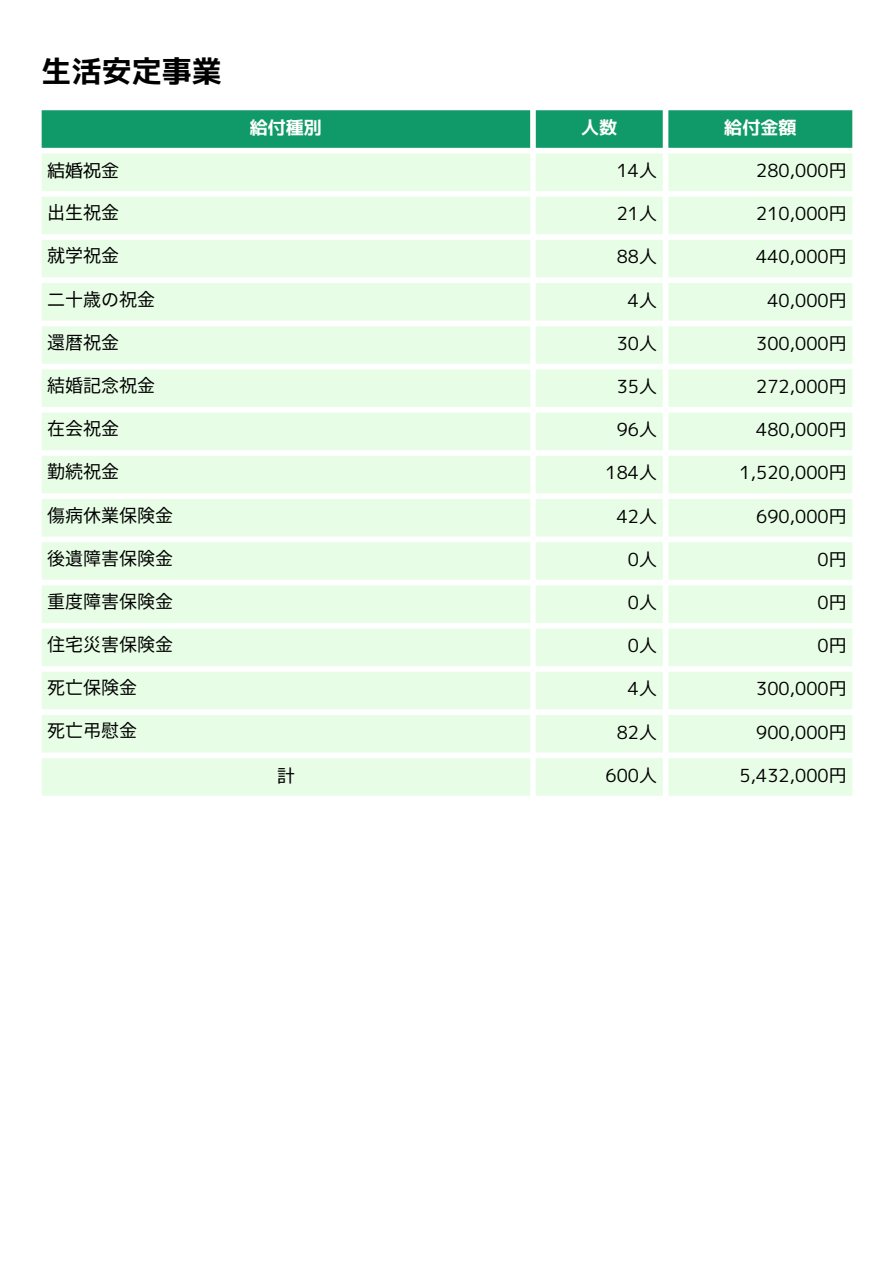
<style>
.page{position:relative;width:894px;height:1263px;background:#fff}
.page>*{position:absolute;margin:0;border:0;box-sizing:border-box;transform-origin:0 0}
.t1{font:30px "mplus 1 p bold";color:#000}
.t2{font:18px "mplus 1 p regular";color:#000}
.t3{font:18px "Noto Sans CJ Ksc";color:#000}
.t4{font:18px "mplus 1 p bold";color:#fff}
</style>
<div class="page">
<div style="left:42px;top:110px;width:810px;height:38px;background:#109a69"></div>
<svg style="left:42px;top:153px;width:810px;height:643px;fill:#e7fde6"></svg>
<h1 class="t1" style="left:42px;top:50px;width:181px">生活安定事業</h1>
<p class="t4" style="left:250px;top:115px;width:74px">給付種別</p>
<p class="t4" style="left:581px;top:115px;width:38px">人数</p>
<p class="t4" style="left:724px;top:115px;width:74px">給付金額</p>
<p class="t2" style="left:47px;top:158px;width:73px">結婚祝金</p>
<p class="t2" style="left:616px;top:158px;width:42px">14人</p>
<p class="t2" style="left:756px;top:158px;width:92px">280,000円</p>
<p class="t3" style="left:47px;top:198px;width:72px">出生祝金</p>
<p class="t2" style="left:616px;top:201px;width:42px">21人</p>
<p class="t2" style="left:756px;top:201px;width:92px">210,000円</p>
<p class="t3" style="left:47px;top:241px;width:72px">就学祝金</p>
<p class="t2" style="left:616px;top:244px;width:42px">88人</p>
<p class="t2" style="left:756px;top:244px;width:92px">440,000円</p>
<p class="t3" style="left:47px;top:285px;width:108px">二十歳の祝金</p>
<p class="t2" style="left:627px;top:287px;width:31px">4人</p>
<p class="t2" style="left:767px;top:287px;width:81px">40,000円</p>
<p class="t3" style="left:47px;top:328px;width:72px">還暦祝金</p>
<p class="t2" style="left:616px;top:330px;width:42px">30人</p>
<p class="t2" style="left:756px;top:330px;width:92px">300,000円</p>
<p class="t3" style="left:47px;top:371px;width:108px">結婚記念祝金</p>
<p class="t2" style="left:616px;top:374px;width:42px">35人</p>
<p class="t2" style="left:756px;top:374px;width:92px">272,000円</p>
<p class="t3" style="left:47px;top:414px;width:72px">在会祝金</p>
<p class="t2" style="left:616px;top:417px;width:42px">96人</p>
<p class="t2" style="left:756px;top:417px;width:92px">480,000円</p>
<p class="t3" style="left:47px;top:457px;width:72px">勤続祝金</p>
<p class="t2" style="left:605px;top:460px;width:53px">184人</p>
<p class="t2" style="left:739px;top:460px;width:108px">1,520,000円</p>
<p class="t3" style="left:47px;top:501px;width:126px">傷病休業保険金</p>
<p class="t2" style="left:616px;top:503px;width:42px">42人</p>
<p class="t2" style="left:756px;top:503px;width:92px">690,000円</p>
<p class="t3" style="left:47px;top:544px;width:126px">後遺障害保険金</p>
<p class="t2" style="left:627px;top:546px;width:31px">0人</p>
<p class="t2" style="left:817px;top:546px;width:31px">0円</p>
<p class="t3" style="left:47px;top:587px;width:126px">重度障害保険金</p>
<p class="t2" style="left:627px;top:590px;width:31px">0人</p>
<p class="t2" style="left:817px;top:590px;width:31px">0円</p>
<p class="t3" style="left:47px;top:630px;width:126px">住宅災害保険金</p>
<p class="t2" style="left:627px;top:633px;width:31px">0人</p>
<p class="t2" style="left:817px;top:633px;width:31px">0円</p>
<p class="t3" style="left:47px;top:673px;width:90px">死亡保険金</p>
<p class="t2" style="left:627px;top:676px;width:31px">4人</p>
<p class="t2" style="left:756px;top:676px;width:92px">300,000円</p>
<p class="t3" style="left:47px;top:717px;width:90px">死亡弔慰金</p>
<p class="t2" style="left:616px;top:719px;width:42px">82人</p>
<p class="t2" style="left:756px;top:719px;width:92px">900,000円</p>
<p class="t2" style="left:277px;top:762px;width:19px">計</p>
<p class="t2" style="left:605px;top:762px;width:53px">600人</p>
<p class="t2" style="left:739px;top:762px;width:108px">5,432,000円</p>
</div>
